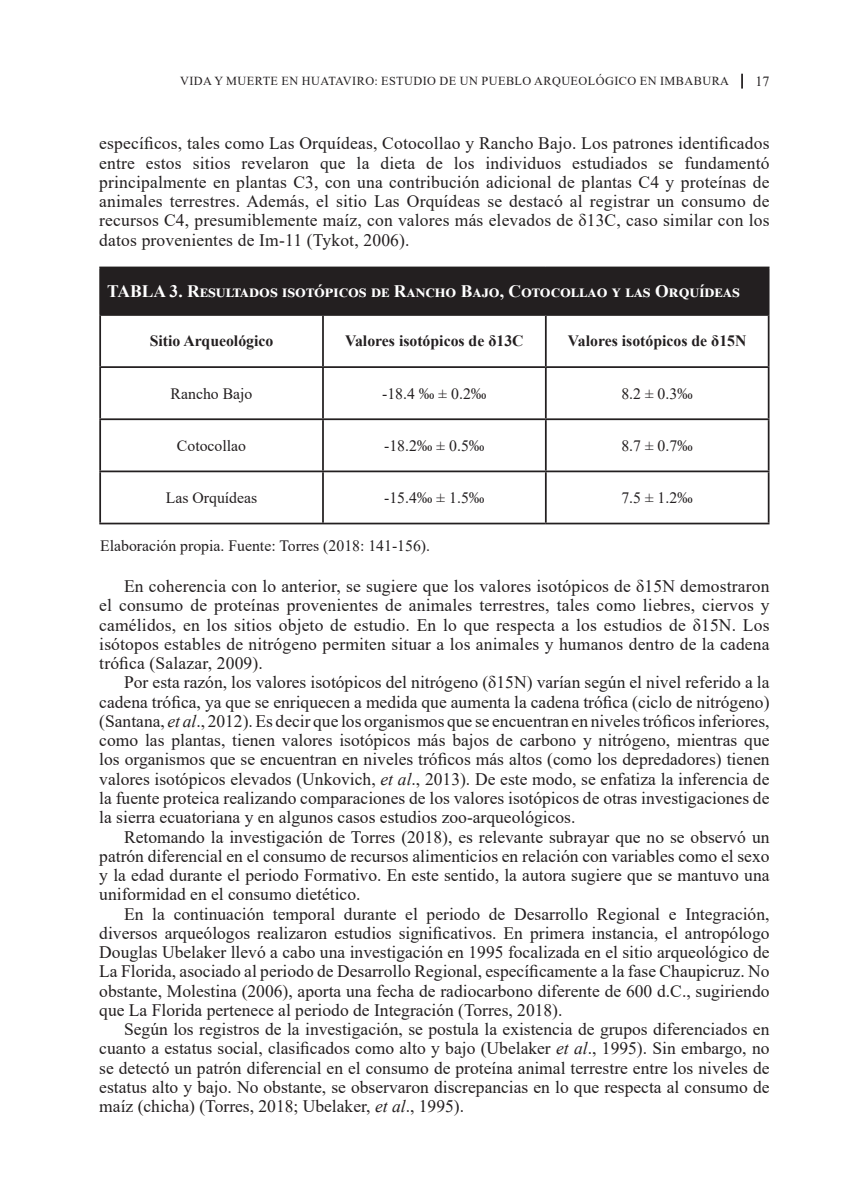
<style>
.page{position:relative;width:844px;height:1191px;background:#fff}
.page>*{position:absolute;margin:0;border:0;box-sizing:border-box;transform-origin:0 0}
.parraf_sangria{font:17.5px/19.2px "Times New Roman";color:#231f20;text-align:justify}
.Tabla{font:700 17.5px "Times New Roman";letter-spacing:.025em;color:#fff}
.Tabla-2{font:15.75px "Times New Roman";color:#231f20}
.Tabla-3{font:700 15.75px "Times New Roman";color:#231f20}
.parraf_sangria-2{font:15.75px "Times New Roman";color:#231f20}
.t1{font:14px "Times New Roman";color:#231f20}
.t2{font:12.25px "Times New Roman";letter-spacing:.035em;color:#231f20}
.s1{font-style:italic}
</style>
<div class="page">
<svg style="left:741px;top:74px;width:1px;height:15px"></svg>
<div style="left:100px;top:267px;width:668px;height:48px;background:#231f20"></div>
<hr style="left:99px;top:266px;width:224px;height:2px;background:#231f20">
<hr style="left:99px;top:268px;width:2px;height:46px;background:#231f20">
<hr style="left:323px;top:266px;width:222px;height:2px;background:#231f20">
<hr style="left:545px;top:266px;width:224px;height:2px;background:#231f20">
<hr style="left:767px;top:268px;width:2px;height:46px;background:#231f20">
<hr style="left:99px;top:314px;width:224px;height:2px;background:#231f20">
<hr style="left:99px;top:316px;width:2px;height:50px;background:#231f20">
<hr style="left:323px;top:314px;width:222px;height:2px;background:#231f20">
<hr style="left:322px;top:316px;width:2px;height:50px;background:#231f20">
<hr style="left:545px;top:314px;width:224px;height:2px;background:#231f20">
<hr style="left:545px;top:316px;width:1px;height:50px;background:#231f20">
<hr style="left:767px;top:316px;width:2px;height:50px;background:#231f20">
<hr style="left:99px;top:366px;width:224px;height:2px;background:#231f20">
<hr style="left:99px;top:368px;width:2px;height:50px;background:#231f20">
<hr style="left:323px;top:366px;width:222px;height:2px;background:#231f20">
<hr style="left:322px;top:368px;width:2px;height:50px;background:#231f20">
<hr style="left:545px;top:366px;width:224px;height:2px;background:#231f20">
<hr style="left:545px;top:368px;width:1px;height:50px;background:#231f20">
<hr style="left:767px;top:368px;width:2px;height:50px;background:#231f20">
<hr style="left:99px;top:418px;width:224px;height:2px;background:#231f20">
<hr style="left:99px;top:420px;width:2px;height:50px;background:#231f20">
<hr style="left:323px;top:418px;width:222px;height:2px;background:#231f20">
<hr style="left:322px;top:420px;width:2px;height:50px;background:#231f20">
<hr style="left:545px;top:418px;width:224px;height:2px;background:#231f20">
<hr style="left:545px;top:420px;width:1px;height:50px;background:#231f20">
<hr style="left:767px;top:420px;width:2px;height:50px;background:#231f20">
<hr style="left:99px;top:470px;width:224px;height:2px;background:#231f20">
<hr style="left:99px;top:472px;width:2px;height:50px;background:#231f20">
<hr style="left:323px;top:470px;width:222px;height:2px;background:#231f20">
<hr style="left:322px;top:472px;width:2px;height:50px;background:#231f20">
<hr style="left:545px;top:470px;width:224px;height:2px;background:#231f20">
<hr style="left:545px;top:472px;width:1px;height:50px;background:#231f20">
<hr style="left:767px;top:472px;width:2px;height:50px;background:#231f20">
<hr style="left:99px;top:522px;width:224px;height:2px;background:#231f20">
<hr style="left:323px;top:522px;width:222px;height:2px;background:#231f20">
<hr style="left:545px;top:522px;width:224px;height:2px;background:#231f20">
<p class="t2" style="left:180px;top:72px;width:550px">VIDA Y MUERTE EN HUATAVIRO: ESTUDIO DE UN PUEBLO ARQUEOLÓGICO EN IMBABURA</p>
<p class="t1" style="left:755px;top:71px;width:15px">17</p>
<p class="parraf_sangria" style="left:99px;top:133px;width:671px">específicos, tales como Las Orquídeas, Cotocollao y Rancho Bajo. Los patrones identificados entre estos sitios revelaron que la dieta de los individuos estudiados se fundamentó principalmente en plantas C3, con una contribución adicional de plantas C4 y proteínas de animales terrestres. Además, el sitio Las Orquídeas se destacó al registrar un consumo de recursos C4, presumiblemente maíz, con valores más elevados de δ13C, caso similar con los datos provenientes de Im-11 (Tykot, 2006).</p>
<p class="Tabla" style="left:107px;top:279px;width:634px">TABLA 3. Resultados isotópicos de Rancho Bajo, Cotocollao y las Orquídeas</p>
<p class="Tabla-3" style="left:150px;top:330px;width:125px">Sitio Arqueológico</p>
<p class="Tabla-3" style="left:345px;top:330px;width:180px">Valores isotópicos de δ13C</p>
<p class="Tabla-3" style="left:568px;top:330px;width:180px">Valores isotópicos de δ15N</p>
<p class="Tabla-2" style="left:171px;top:382px;width:83px">Rancho Bajo</p>
<p class="Tabla-2" style="left:382px;top:382px;width:106px">-18.4 ‰ ± 0.2‰</p>
<p class="Tabla-2" style="left:621px;top:382px;width:73px">8.2 ± 0.3‰</p>
<p class="Tabla-2" style="left:177px;top:434px;width:71px">Cotocollao</p>
<p class="Tabla-2" style="left:384px;top:434px;width:102px">-18.2‰ ± 0.5‰</p>
<p class="Tabla-2" style="left:621px;top:434px;width:73px">8.7 ± 0.7‰</p>
<p class="Tabla-2" style="left:166px;top:486px;width:93px">Las Orquídeas</p>
<p class="Tabla-2" style="left:384px;top:486px;width:102px">-15.4‰ ± 1.5‰</p>
<p class="Tabla-2" style="left:621px;top:486px;width:73px">7.5 ± 1.2‰</p>
<p class="parraf_sangria-2" style="left:100px;top:534px;width:331px">Elaboración propia. Fuente: Torres (2018: 141-156).</p>
<p class="parraf_sangria" style="left:99px;top:576px;width:671px;text-indent:25px">En coherencia con lo anterior, se sugiere que los valores isotópicos de δ15N demostraron el consumo de proteínas provenientes de animales terrestres, tales como liebres, ciervos y camélidos, en los sitios objeto de estudio. En lo que respecta a los estudios de δ15N. Los isótopos estables de nitrógeno permiten situar a los animales y humanos dentro de la cadena trófica (Salazar, 2009).</p>
<p class="parraf_sangria" style="left:99px;top:672px;width:671px;text-indent:25px">Por esta razón, los valores isotópicos del nitrógeno (δ15N) varían según el nivel referido a la cadena trófica, ya que se enriquecen a medida que aumenta la cadena trófica (ciclo de nitrógeno) (Santana, <span class="s1">et al</span>., 2012). Es decir que los organismos que se encuentran en niveles tróficos inferiores, como las plantas, tienen valores isotópicos más bajos de carbono y nitrógeno, mientras que los organismos que se encuentran en niveles tróficos más altos (como los depredadores) tienen valores isotópicos elevados (Unkovich, <span class="s1">et al</span>., 2013). De este modo, se enfatiza la inferencia de la fuente proteica realizando comparaciones de los valores isotópicos de otras investigaciones de la sierra ecuatoriana y en algunos casos estudios zoo-arqueológicos.</p>
<p class="parraf_sangria" style="left:99px;top:826px;width:671px;text-indent:25px">Retomando la investigación de Torres (2018), es relevante subrayar que no se observó un patrón diferencial en el consumo de recursos alimenticios en relación con variables como el sexo y la edad durante el periodo Formativo. En este sentido, la autora sugiere que se mantuvo una uniformidad en el consumo dietético.</p>
<p class="parraf_sangria" style="left:99px;top:903px;width:671px;text-indent:25px">En la continuación temporal durante el periodo de Desarrollo Regional e Integración, diversos arqueólogos realizaron estudios significativos. En primera instancia, el antropólogo Douglas Ubelaker llevó a cabo una investigación en 1995 focalizada en el sitio arqueológico de La Florida, asociado al periodo de Desarrollo Regional, específicamente a la fase Chaupicruz. No obstante, Molestina (2006), aporta una fecha de radiocarbono diferente de 600 d.C., sugiriendo que La Florida pertenece al periodo de Integración (Torres, 2018).</p>
<p class="parraf_sangria" style="left:99px;top:1019px;width:671px;text-indent:25px">Según los registros de la investigación, se postula la existencia de grupos diferenciados en cuanto a estatus social, clasificados como alto y bajo (Ubelaker <span class="s1">et al</span>., 1995). Sin embargo, no se detectó un patrón diferencial en el consumo de proteína animal terrestre entre los niveles de estatus alto y bajo. No obstante, se observaron discrepancias en lo que respecta al consumo de maíz (chicha) (Torres, 2018; Ubelaker, <span class="s1">et al</span>., 1995).</p>
</div>
